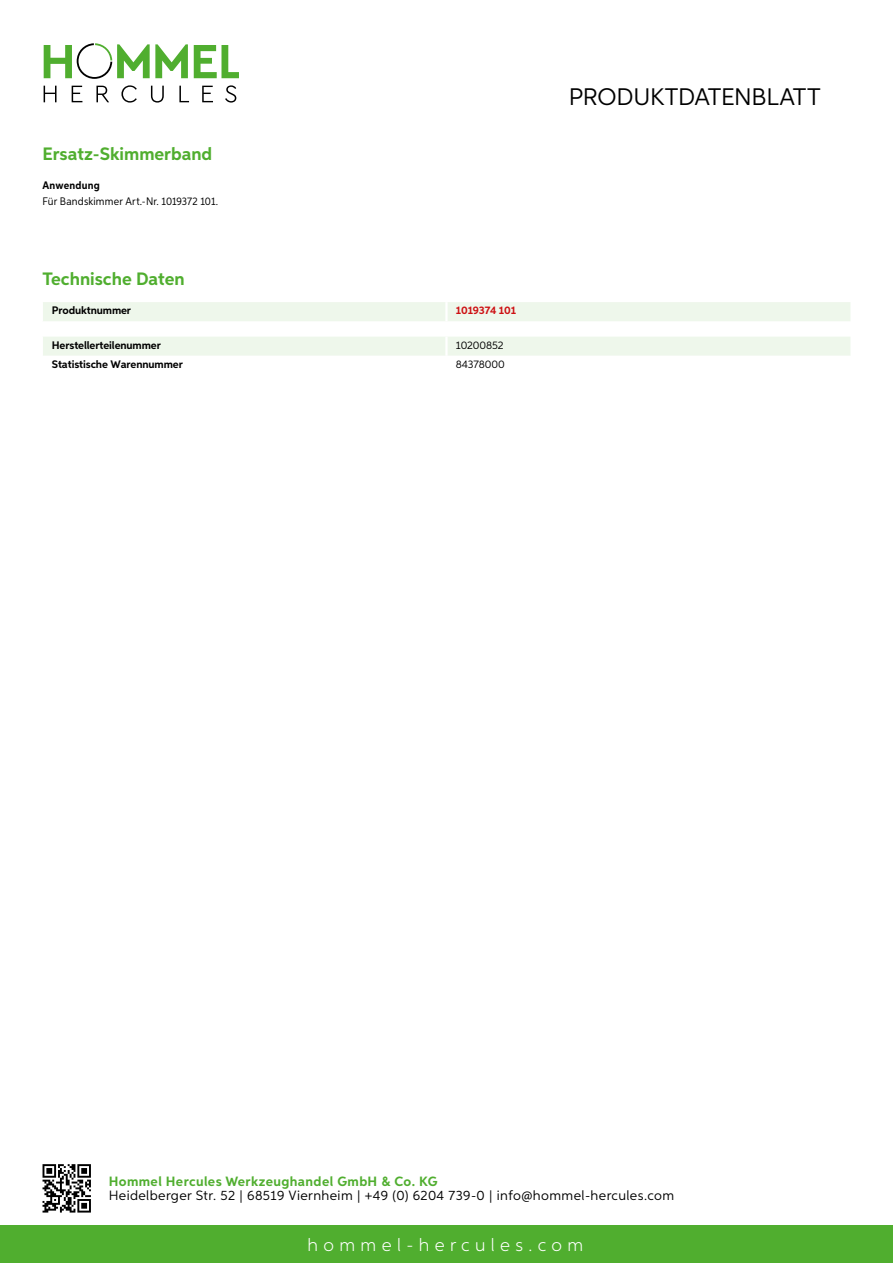
<style>
.page{position:relative;width:893px;height:1263px;background:#fff}
.page>*{position:absolute;margin:0;border:0;box-sizing:border-box;transform-origin:0 0}
.t1{font:24px "Aspira";letter-spacing:-.01em;color:#000}
.t2{font:700 18px "Aspira";color:#50ae2f}
.t3{font:300 18px "Aspira";letter-spacing:.3em;color:#fff}
.t4{font:13.5px "Aspira";letter-spacing:.03em;color:#000}
.t5{font:700 13.5px "Aspira";letter-spacing:.03em;color:#50ae2f}
.t6{font:700 10.95px "Aspira";letter-spacing:-.01em;color:#000}
.t7{font:10.95px "Aspira Nar";letter-spacing:.015em;color:#000}
.t8{font:10.95px "Aspira";letter-spacing:-.01em;color:#000}
.t9{font:700 10.95px "Aspira";letter-spacing:-.01em;color:#cd1013}
.t10{font:700 10.95px "Aspira Nar";letter-spacing:.02em;color:#000}
</style>
<div class="page">
<div style="left:0;top:1226px;width:893px;height:37px;background:#50ae2f"></div>
<svg style="left:43px;top:1164px;width:48px;height:48px"></svg>
<svg style="left:194px;top:45px;width:45px;height:33px"></svg>
<svg style="left:44px;top:43px;width:144px;height:36px"></svg>
<svg style="left:44px;top:86px;width:13px;height:16px"></svg>
<svg style="left:72px;top:86px;width:10px;height:16px"></svg>
<svg style="left:96px;top:86px;width:13px;height:16px"></svg>
<svg style="left:121px;top:85px;width:16px;height:18px"></svg>
<svg style="left:151px;top:86px;width:13px;height:17px"></svg>
<svg style="left:179px;top:86px;width:10px;height:16px"></svg>
<svg style="left:202px;top:86px;width:11px;height:16px"></svg>
<svg style="left:225px;top:85px;width:11px;height:18px"></svg>
<div style="left:43px;top:302px;width:807px;height:19px;background:#eef7eb"></div>
<hr style="left:445px;top:302px;width:3px;height:19px;background:#fff">
<div style="left:43px;top:337px;width:807px;height:19px;background:#eef7eb"></div>
<h2 class="t2" style="left:43px;top:142px;width:171px">Ersatz-Skimmerband</h2>
<p class="t10" style="left:43px;top:179px;width:59px">Anwendung</p>
<p class="t7" style="left:43px;top:194px;width:177px">Für Bandskimmer Art.-Nr. 1019372 101.</p>
<h2 class="t2" style="left:43px;top:268px;width:144px">Technische Daten</h2>
<p class="t6" style="left:52px;top:304px;width:81px">Produktnummer</p>
<p class="t9" style="left:456px;top:304px;width:62px">1019374 101</p>
<p class="t6" style="left:52px;top:338px;width:111px">Herstellerteilenummer</p>
<p class="t8" style="left:456px;top:338px;width:49px">10200852</p>
<p class="t6" style="left:52px;top:357px;width:132px">Statistische Warennummer</p>
<p class="t8" style="left:456px;top:357px;width:50px">84378000</p>
<h1 class="t1" style="left:569px;top:82px;width:253px">Produktdatenblatt</h1>
<p class="t5" style="left:109px;top:1172px;width:330px">Hommel Hercules Werkzeughandel GmbH &amp; Co. KG</p>
<p class="t4" style="left:109px;top:1187px;width:567px">Heidelberger Str. 52 | 68519 Viernheim | +49 (0) 6204 739-0 | info@hommel-hercules.com</p>
<h2 class="t3" style="left:307px;top:1234px;width:277px">hommel-hercules.com</h2>
</div>
